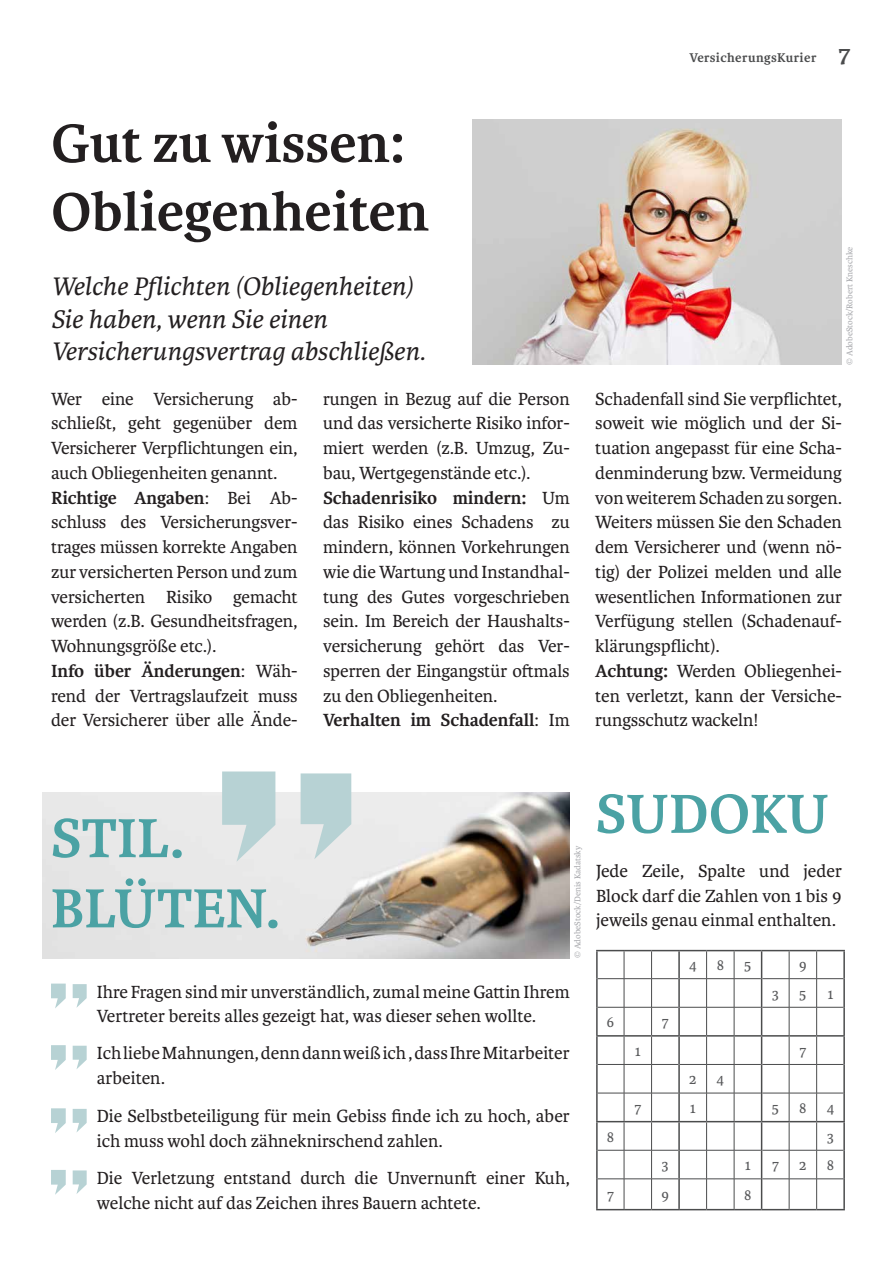
<style>
.page{position:relative;width:893px;height:1263px;background:#fff}
.page>*{position:absolute;margin:0;border:0;box-sizing:border-box;transform-origin:0 0}
.t1{font:700 58.5px/70.2px "Karmina";color:#4ba2a4}
.t2{font:700 57.15px/68.6px "Karmina";color:#231f20}
.t3{font:italic 27px/32.4px "Karmina";color:#231f20}
.t4{font:18.75px/24.8px "Karmina";letter-spacing:-.005em;color:#231f20}
.t5{font:15.75px "Karmina";color:#57585a;scale:.95 1}
.t6{font:700 13.5px "Karmina";letter-spacing:.03em;color:#4b4c4d}
.t7{font:9px "Karmina";color:#a8a9ad}
.s1{font-size:25.5px}
.s2{font-weight:700}
</style>
<div class="page">
<img style="left:472px;top:119px;width:370px;height:246px">
<hr style="left:624px;top:1179px;width:1px;height:30px;background:#4b4c4d">
<hr style="left:651px;top:1179px;width:1px;height:30px;background:#4b4c4d">
<hr style="left:706px;top:1179px;width:1px;height:30px;background:#4b4c4d">
<hr style="left:734px;top:1179px;width:1px;height:30px;background:#4b4c4d">
<hr style="left:789px;top:1179px;width:1px;height:30px;background:#4b4c4d">
<hr style="left:816px;top:1179px;width:1px;height:30px;background:#4b4c4d">
<hr style="left:596px;top:1179px;width:2px;height:30px;background:#4b4c4d">
<hr style="left:678px;top:1179px;width:2px;height:30px;background:#4b4c4d">
<hr style="left:761px;top:1179px;width:1px;height:30px;background:#4b4c4d">
<svg style="left:596px;top:950px;width:249px;height:229px"></svg>
<hr style="left:843px;top:1122px;width:2px;height:28px;background:#4b4c4d">
<hr style="left:843px;top:1150px;width:2px;height:29px;background:#4b4c4d">
<hr style="left:843px;top:1179px;width:2px;height:30px;background:#4b4c4d">
<svg style="left:596px;top:1209px;width:249px;height:1px"></svg>
<svg style="left:73px;top:984px;width:14px;height:24px"></svg>
<svg style="left:51px;top:983px;width:15px;height:25px"></svg>
<svg style="left:73px;top:1046px;width:14px;height:23px"></svg>
<svg style="left:51px;top:1045px;width:15px;height:25px"></svg>
<svg style="left:73px;top:1109px;width:14px;height:23px"></svg>
<svg style="left:51px;top:1108px;width:15px;height:25px"></svg>
<svg style="left:73px;top:1170px;width:14px;height:24px"></svg>
<svg style="left:51px;top:1170px;width:15px;height:25px"></svg>
<img style="left:43px;top:792px;width:527px;height:166px">
<svg style="left:301px;top:773px;width:50px;height:86px;background:#c6d9da"></svg>
<svg style="left:222px;top:771px;width:53px;height:91px;background:#c6d9da"></svg>
<h2 class="t2" style="left:51px;top:110px;width:379px">Gut zu wissen:<br>Obliegenheiten</h2>
<h3 class="t3" style="left:51px;top:271px;width:376px">Welche Pflichten (Obliegenheiten)<br>Sie haben, wenn Sie einen<br>Versicherungsvertrag abschließen.</h3>
<p class="t6" style="left:689px;top:50px;width:163px">VersicherungsKurier <span class="s1">7</span></p>
<p class="t7" style="left:845px;top:365px;width:119px;rotate:-90deg">© AdobeStock/Robert Kneschke</p>
<p class="t4" style="left:51px;top:386px;width:248px">Wer eine Versicherung ab&shy;schließt, geht gegenüber dem<br>Versicherer Verpflichtungen ein, auch Obliegenheiten genannt.<br><span class="s2">Richtige Angaben</span>: Bei Ab&shy;schluss des Versicherungsver&shy;trages müssen korrekte Angaben zur versicherten Person und zum versicherten Risiko gemacht werden (z.B. Gesundheitsfragen,<br>Wohnungsgröße etc.).<br><span class="s2">Info über Änderungen</span>: Wäh&shy;rend der Vertragslaufzeit muss der Versicherer über alle Ände-</p>
<p class="t4" style="left:323px;top:386px;width:248px">rungen in Bezug auf die Person und das versicherte Risiko infor&shy;miert werden (z.B. Umzug, Zu&shy;bau, Wertgegenstände etc.).<br><span class="s2">Schadenrisiko mindern:</span> Um das Risiko eines Schadens zu mindern, können Vorkehrungen wie die Wartung und Instandhal&shy;tung des Gutes vorgeschrieben sein. Im Bereich der Haushalts&shy;versicherung gehört das Ver&shy;sperren der Eingangstür oftmals zu den Obliegenheiten.<br><span class="s2">Verhalten im Schadenfall</span>: Im</p>
<p class="t4" style="left:595px;top:386px;width:248px">Schadenfall sind Sie verpflichtet, soweit wie möglich und der Si&shy;tuation angepasst für eine Scha&shy;denminderung bzw. Vermeidung von weiterem Schaden zu sorgen.<br>Weiters müssen Sie den Schaden dem Versicherer und (wenn nö&shy;tig) der Polizei melden und alle wesentlichen Informationen zur<br>Verfügung stellen (Schadenauf&shy;klärungspflicht).<br><span class="s2">Achtung:</span> Werden Obliegenhei&shy;ten verletzt, kann der Versiche&shy;rungsschutz wackeln!</p>
<h1 class="t1" style="left:51px;top:804px;width:231px">STIL.<br>BLÜTEN.</h1>
<p class="t7" style="left:572px;top:958px;width:114px;rotate:-90deg">© AdobeStock/Denis Kadatsky</p>
<p class="t4" style="left:97px;top:979px;width:474px">Ihre Fragen sind mir unverständlich, zumal meine Gattin Ihrem<br>Vertreter bereits alles gezeigt hat, was dieser sehen wollte.</p>
<p class="t4" style="left:97px;top:1041px;width:474px">Ich liebe Mahnungen, denn dann weiß ich , dass Ihre Mitarbeiter arbeiten.</p>
<p class="t4" style="left:97px;top:1104px;width:474px">Die Selbstbeteiligung für mein Gebiss finde ich zu hoch, aber ich muss wohl doch zähneknirschend zahlen.</p>
<p class="t4" style="left:97px;top:1166px;width:474px">Die Verletzung entstand durch die Unvernunft einer Kuh, welche nicht auf das Zeichen ihres Bauern achtete.</p>
<h1 class="t1" style="left:595px;top:780px;width:235px">SUDOKU</h1>
<p class="t4" style="left:596px;top:859px;width:247px;text-align:justify">Jede Zeile, Spalte und jeder Block darf die Zahlen von 1 bis 9 jeweils genau einmal enthalten.</p>
<p class="t5" style="left:689px;top:956px;width:9px">4</p>
<p class="t5" style="left:717px;top:956px;width:9px">8</p>
<p class="t5" style="left:744px;top:956px;width:9px">5</p>
<p class="t5" style="left:799px;top:956px;width:10px">9</p>
<p class="t5" style="left:772px;top:985px;width:9px">3</p>
<p class="t5" style="left:799px;top:985px;width:9px">5</p>
<p class="t5" style="left:827px;top:985px;width:8px">1</p>
<p class="t5" style="left:606px;top:1013px;width:10px">6</p>
<p class="t5" style="left:662px;top:1013px;width:9px">7</p>
<p class="t5" style="left:635px;top:1042px;width:8px">1</p>
<p class="t5" style="left:799px;top:1042px;width:9px">7</p>
<p class="t5" style="left:689px;top:1070px;width:9px">2</p>
<p class="t5" style="left:717px;top:1070px;width:9px">4</p>
<p class="t5" style="left:634px;top:1099px;width:9px">7</p>
<p class="t5" style="left:690px;top:1099px;width:8px">1</p>
<p class="t5" style="left:772px;top:1099px;width:9px">5</p>
<p class="t5" style="left:799px;top:1099px;width:9px">8</p>
<p class="t5" style="left:827px;top:1099px;width:9px">4</p>
<p class="t5" style="left:607px;top:1128px;width:9px">8</p>
<p class="t5" style="left:827px;top:1128px;width:9px">3</p>
<p class="t5" style="left:662px;top:1156px;width:9px">3</p>
<p class="t5" style="left:745px;top:1156px;width:8px">1</p>
<p class="t5" style="left:772px;top:1156px;width:9px">7</p>
<p class="t5" style="left:799px;top:1156px;width:9px">2</p>
<p class="t5" style="left:827px;top:1156px;width:9px">8</p>
<p class="t5" style="left:607px;top:1186px;width:9px">7</p>
<p class="t5" style="left:661px;top:1186px;width:10px">9</p>
<p class="t5" style="left:744px;top:1186px;width:9px">8</p>
</div>
